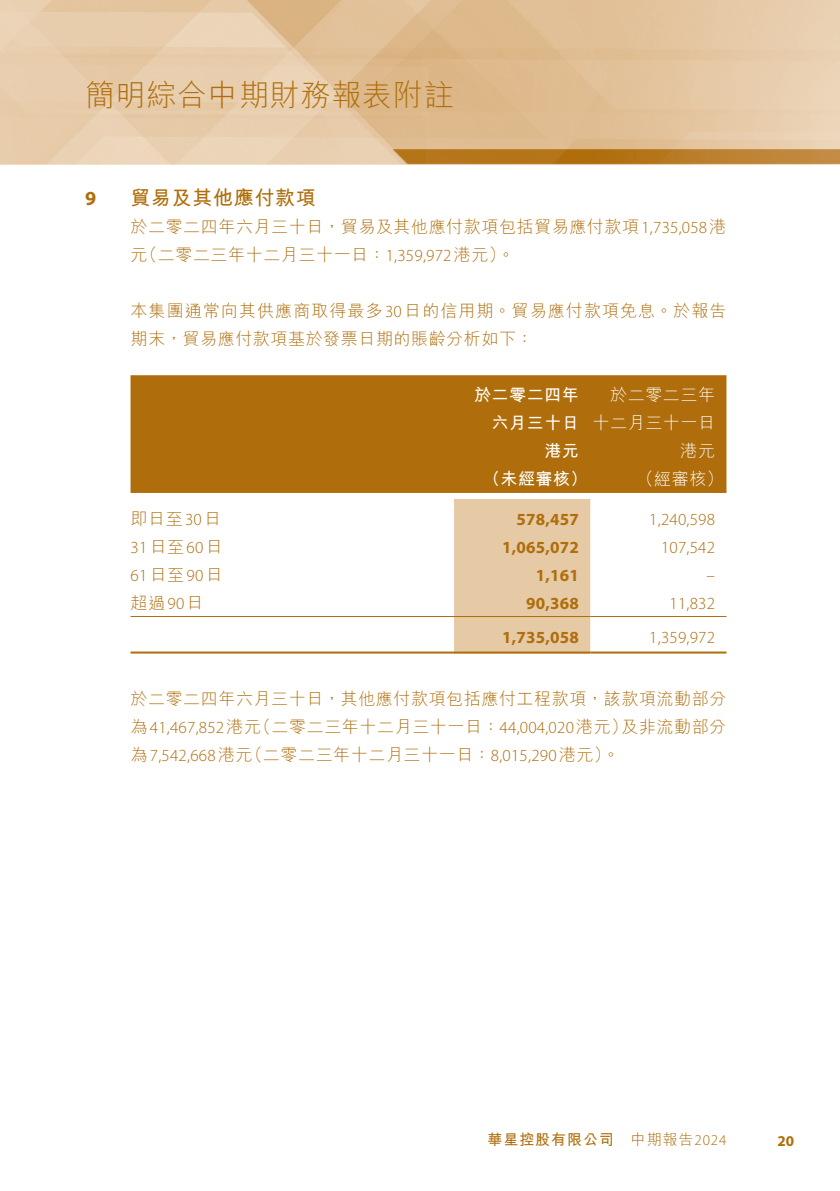
<style>
.page{position:relative;width:840px;height:1191px;background:#fff}
.page>*{position:absolute;margin:0;border:0;box-sizing:border-box;transform-origin:0 0}
.t1{font:300 30px "M Hei HK";letter-spacing:.025em;color:#af6e0b}
._01_H1{font:700 20px "M Hei HK";letter-spacing:.03em;color:#af6e0b}
._01_H1-2{font:700 20px "Myriad Pro";color:#af6e0b}
._00_txt{font:300 17px/28px "M Hei HK";letter-spacing:.035em;color:#af6e0b}
._00_txt-2{font:300 17px/28px "M Hei HK";letter-spacing:.065em;color:#af6e0b}
._50_Table_txt{font:300 17px "Myriad Pro";letter-spacing:.015em;color:#af6e0b}
._50_Table_txt-2{font:700 17px "Myriad Pro";letter-spacing:.01em;color:#af6e0b}
._50_Table_txt-3{font:300 17px "M Hei HK";letter-spacing:.035em;color:#fff}
._50_Table_txt-4{font:700 17px "M Hei HK";letter-spacing:.03em;color:#fff}
._00_txt-3{font:300 17px "Myriad Pro";letter-spacing:.015em;color:#af6e0b}
._50_Table_txt-5{font:300 17px "M Hei HK";color:#af6e0b}
.t2{font:300 15px "M Hei HK";color:#af6e0b}
.t3{font:700 15px "M Hei HK";letter-spacing:.06em;color:#af6e0b}
.t4{font:700 15px "Myriad Pro";color:#af6e0b}
.s1{font-family:"Myriad Pro"}
.s2{font-family:"M Hei HK"}
</style>
<div class="page">
<img style="left:0;top:0;width:839px;height:165px">
<div style="left:130px;top:375px;width:596px;height:118px;background:#af6e0b"></div>
<div style="left:454px;top:499px;width:136px;height:152px;background:#e6c9a5"></div>
<hr style="left:130px;top:616px;width:324px;height:1px;background:#af6e0b">
<hr style="left:454px;top:616px;width:136px;height:1px;background:#af6e0b">
<hr style="left:590px;top:616px;width:136px;height:1px;background:#af6e0b">
<hr style="left:130px;top:651px;width:324px;height:2px;background:#af6e0b">
<hr style="left:454px;top:651px;width:136px;height:2px;background:#af6e0b">
<hr style="left:590px;top:651px;width:136px;height:2px;background:#af6e0b">
<h1 class="t1" style="left:85px;top:80px;width:370px">簡明綜合中期財務報表附註</h1>
<p class="_01_H1-2" style="left:85px;top:185px;width:13px">9</p>
<p class="_01_H1" style="left:130px;top:183px;width:187px">貿易及其他應付款項</p>
<p class="_00_txt" style="left:130px;top:212px;width:597px">於二零二四年六月三十日，貿易及其他應付款項包括貿易應付款項<span class="s1">1,735,058</span>港（元 二零二三年十二月三十一日：<span class="s1">1,359,972</span>港元。(</p>
<p class="_00_txt-2" style="left:130px;top:296px;width:597px">本集團通常向其供應商取得最多<span class="s1">30</span>日的信用期。貿易應付款項免息。於報告期末，貿易應付款項基於發票日期的賬齡分析如下：</p>
<p class="_50_Table_txt-4" style="left:474px;top:382px;width:106px">於二零二四年</p>
<p class="_50_Table_txt-4" style="left:491px;top:410px;width:89px">六月三十日</p>
<p class="_50_Table_txt-4" style="left:544px;top:438px;width:36px">港元</p>
<p class="_50_Table_txt-3" style="left:609px;top:386px;width:106px">於二零二三年</p>
<p class="_50_Table_txt-3" style="left:592px;top:414px;width:124px">十二月三十一日</p>
<p class="_50_Table_txt-3" style="left:680px;top:442px;width:36px">港元</p>
<p class="_50_Table_txt-4" style="left:483px;top:466px;width:106px">（未經審核）</p>
<p class="_50_Table_txt-3" style="left:636px;top:470px;width:88px">（經審核(</p>
<p class="_50_Table_txt-5" style="left:130px;top:510px;width:92px">即日至<span class="s1">30</span>日</p>
<p class="_50_Table_txt-2" style="left:516px;top:508px;width:64px">578,457</p>
<p class="_50_Table_txt" style="left:649px;top:509px;width:67px">1,240,598</p>
<p class="_50_Table_txt" style="left:130px;top:537px;width:94px">31<span class="s2">日至</span>60<span class="s2">日</span></p>
<p class="_50_Table_txt-2" style="left:502px;top:536px;width:78px">1,065,072</p>
<p class="_50_Table_txt" style="left:660px;top:537px;width:56px">107,542</p>
<p class="_50_Table_txt" style="left:130px;top:565px;width:94px">61<span class="s2">日至</span>90<span class="s2">日</span></p>
<p class="_50_Table_txt-2" style="left:535px;top:564px;width:44px">1,161</p>
<p class="_50_Table_txt" style="left:706px;top:565px;width:10px">–</p>
<p class="_50_Table_txt-5" style="left:130px;top:594px;width:75px">超過<span class="s1">90</span>日</p>
<p class="_50_Table_txt-2" style="left:526px;top:592px;width:54px">90,368</p>
<p class="_50_Table_txt" style="left:669px;top:593px;width:47px">11,832</p>
<p class="_50_Table_txt-2" style="left:502px;top:626px;width:78px">1,735,058</p>
<p class="_50_Table_txt" style="left:649px;top:627px;width:67px">1,359,972</p>
<p class="_00_txt" style="left:130px;top:684px;width:597px;text-align:right">於二零二四年六月三十日，其他應付款項包括應付工程款項，該款項流動部分及非流動部分</p>
<p class="_00_txt" style="left:254px;top:712px;width:375px">（二零二三年十二月三十一日：<span class="s1">44,004,020</span>港元）</p>
<p class="_00_txt" style="left:245px;top:712px;width:375px;text-indent:-115px">為<span class="s1">41,467,852</span>港元<br>（二零二三年十二月三十一日：<span class="s1">8,015,290</span>港元。(</p>
<p class="_00_txt-3" style="left:130px;top:745px;width:124px"><span class="s2">為</span>7,542,668<span class="s2">港元</span></p>
<p class="t3" style="left:487px;top:1128px;width:128px">華星控股有限公司</p>
<p class="t2" style="left:630px;top:1132px;width:97px">中期報告<span class="s1">2024</span></p>
<p class="t4" style="left:777px;top:1131px;width:18px">20</p>
</div>
